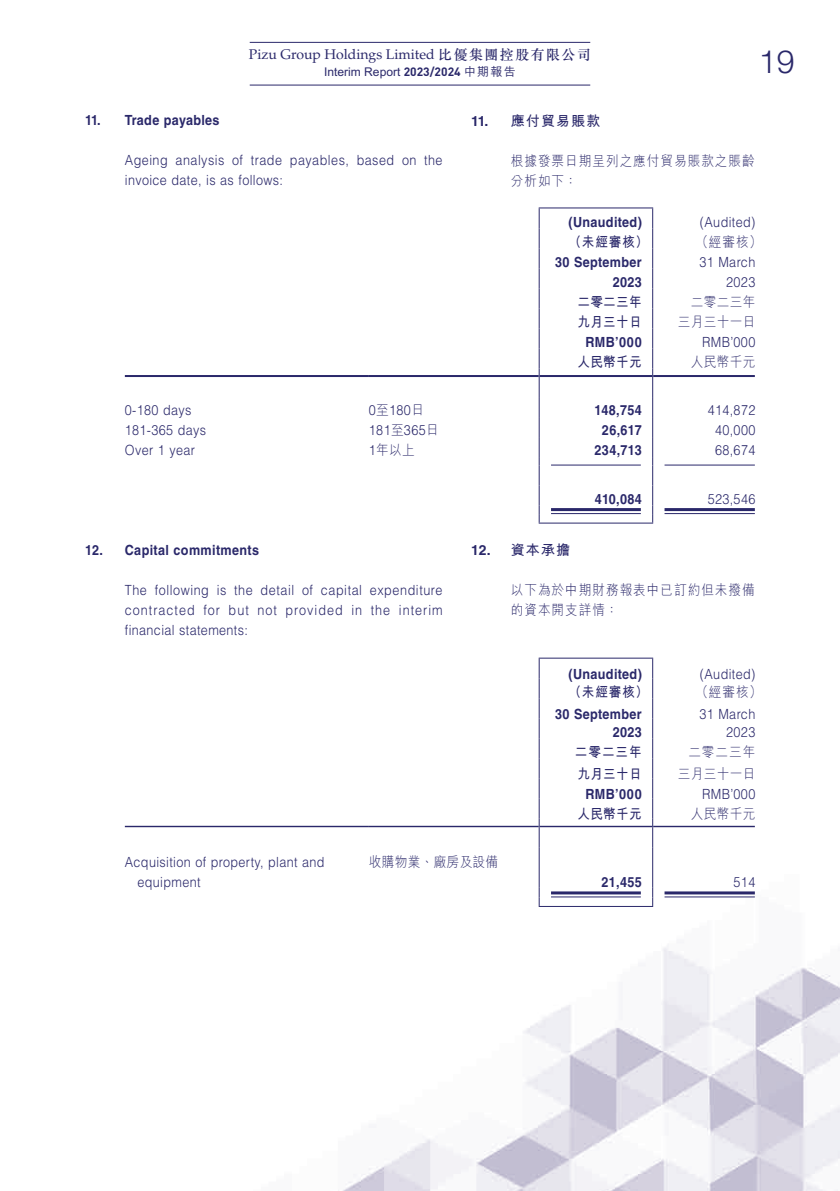
<style>
.page{position:relative;width:840px;height:1191px;background:#fff}
.page>*{position:absolute;margin:0;border:0;box-sizing:border-box;transform-origin:0 0}
.t1{font:300 32px "Helvetica Neue LT Std";color:#2a286a}
.t2{font:300 14px/20px "Helvetica LT Std";letter-spacing:.03em;color:#2a286a;scale:.9 1}
.t3{font:700 14px "Helvetica LT Std";letter-spacing:.03em;color:#2a286a;scale:.9 1}
.t4{font:300 14px/20px "M Hei HK";letter-spacing:.08em;color:#2a286a;scale:.9 1}
.t5{font:700 14px "M Hei HK";letter-spacing:.03em;color:#2a286a;scale:.9 1}
.t6{font:14px "Palatino LT Std";color:#2a286a}
.t7{font:700 14px "M Hei HK";letter-spacing:.03em;color:#2a286a}
.t8{font:300 14px "M Hei HK";letter-spacing:.03em;color:#2a286a;scale:.9 1}
.t9{font:500 12px "M Hei HK";color:#2a286a}
.s1{font-family:"M Sung HK";font-weight:500}
.s2{font-family:"DIN Pro";font-weight:700}
.s3{font-family:"Helvetica LT Std"}
.s4{font-family:"M Hei HK"}
</style>
<div class="page">
<img style="left:338px;top:854px;width:501px;height:337px">
<hr style="left:249px;top:85px;width:341px;height:1px;background:#2a286a">
<hr style="left:249px;top:42px;width:341px;height:1px;background:#2a286a">
<hr style="left:538px;top:207px;width:114px;height:1px;background:#2a286a">
<svg style="left:538px;top:208px;width:1px;height:314px"></svg>
<hr style="left:538px;top:522px;width:114px;height:1px;background:#2a286a">
<hr style="left:125px;top:375px;width:244px;height:2px;background:#2a286a">
<hr style="left:369px;top:375px;width:169px;height:2px;background:#2a286a">
<hr style="left:539px;top:375px;width:112px;height:2px;background:#2a286a">
<hr style="left:652px;top:375px;width:102px;height:2px;background:#2a286a">
<hr style="left:550px;top:464px;width:90px;height:1px;background:#2a286a">
<hr style="left:664px;top:464px;width:90px;height:1px;background:#2a286a">
<hr style="left:550px;top:508px;width:90px;height:3px;background:#2a286a">
<hr style="left:550px;top:513px;width:90px;height:1px;background:#2a286a">
<hr style="left:664px;top:508px;width:90px;height:3px;background:#2a286a">
<hr style="left:664px;top:513px;width:90px;height:1px;background:#2a286a">
<hr style="left:538px;top:657px;width:114px;height:1px;background:#2a286a">
<svg style="left:538px;top:658px;width:1px;height:189px"></svg>
<hr style="left:538px;top:847px;width:1px;height:40px;background:#2a286a">
<hr style="left:651px;top:847px;width:1px;height:40px;background:#2a286a">
<svg style="left:538px;top:887px;width:1px;height:19px"></svg>
<hr style="left:538px;top:906px;width:114px;height:1px;background:#2a286a">
<svg style="left:651px;top:887px;width:1px;height:19px"></svg>
<hr style="left:125px;top:825px;width:244px;height:2px;background:#2a286a">
<hr style="left:369px;top:825px;width:169px;height:2px;background:#2a286a">
<hr style="left:539px;top:825px;width:112px;height:2px;background:#2a286a">
<hr style="left:652px;top:825px;width:102px;height:2px;background:#2a286a">
<hr style="left:550px;top:891px;width:90px;height:3px;background:#2a286a">
<hr style="left:550px;top:896px;width:90px;height:1px;background:#2a286a">
<hr style="left:664px;top:891px;width:90px;height:3px;background:#2a286a">
<hr style="left:664px;top:896px;width:90px;height:1px;background:#2a286a">
<p class="t6" style="left:249px;top:46px;width:343px">Pizu Group Holdings Limited <span class="s1">比優集團控股有限公司</span></p>
<p class="t9" style="left:324px;top:63px;width:193px">Interim Report <span class="s2">2023/2024</span> 中期報告</p>
<h1 class="t1" style="left:758px;top:42px;width:37px">19</h1>
<p class="t3" style="left:85px;top:112px;width:151px">11. Trade payables</p>
<p class="t2" style="left:125px;top:150px;width:354px">Ageing analysis of trade payables, based on the invoice date, is as follows:</p>
<p class="t7" style="left:471px;top:111px;width:131px"><span class="s3">11.</span> 應付貿易賬款</p>
<p class="t4" style="left:510px;top:150px;width:272px">根據發票日期呈列之應付貿易賬款之賬齡分析如下：</p>
<p class="t3" style="left:568px;top:213px;width:83px">(Unaudited)</p>
<p class="t2" style="left:699px;top:212px;width:63px">(Audited)</p>
<p class="t5" style="left:568px;top:231px;width:90px">（未經審核）</p>
<p class="t4" style="left:695px;top:231px;width:74px">（經審核）</p>
<p class="t3" style="left:554px;top:253px;width:98px">30 September</p>
<p class="t2" style="left:699px;top:252px;width:64px">31 March</p>
<p class="t3" style="left:612px;top:273px;width:34px">2023</p>
<p class="t2" style="left:725px;top:272px;width:34px">2023</p>
<p class="t5" style="left:577px;top:291px;width:73px">二零二三年</p>
<p class="t4" style="left:690px;top:291px;width:73px">二零二三年</p>
<p class="t5" style="left:577px;top:311px;width:73px">九月三十日</p>
<p class="t4" style="left:677px;top:311px;width:87px">三月三十一日</p>
<p class="t3" style="left:585px;top:333px;width:64px">RMB’000</p>
<p class="t2" style="left:701px;top:332px;width:61px">RMB’000</p>
<p class="t5" style="left:577px;top:351px;width:73px">人民幣千元</p>
<p class="t4" style="left:690px;top:351px;width:73px">人民幣千元</p>
<p class="t2" style="left:125px;top:399px;width:75px">0-180 days</p>
<p class="t2" style="left:369px;top:400px;width:63px">0<span class="s4">至</span>180<span class="s4">日</span></p>
<p class="t3" style="left:594px;top:402px;width:54px">148,754</p>
<p class="t2" style="left:707px;top:400px;width:54px">414,872</p>
<p class="t2" style="left:125px;top:419px;width:92px">181-365 days</p>
<p class="t2" style="left:369px;top:420px;width:79px">181<span class="s4">至</span>365<span class="s4">日</span></p>
<p class="t3" style="left:601px;top:422px;width:46px">26,617</p>
<p class="t2" style="left:714px;top:420px;width:46px">40,000</p>
<p class="t2" style="left:125px;top:439px;width:79px">Over 1 year</p>
<p class="t4" style="left:369px;top:439px;width:52px"><span class="s3">1</span>年以上</p>
<p class="t3" style="left:594px;top:442px;width:54px">234,713</p>
<p class="t2" style="left:714px;top:440px;width:46px">68,674</p>
<p class="t3" style="left:594px;top:490px;width:54px">410,084</p>
<p class="t2" style="left:707px;top:489px;width:54px">523,546</p>
<p class="t3" style="left:85px;top:542px;width:195px">12. Capital commitments</p>
<p class="t2" style="left:125px;top:580px;width:354px;text-align:justify">The following is the detail of capital expenditure contracted for but not provided in the interim financial statements:</p>
<p class="t3" style="left:568px;top:665px;width:83px">(Unaudited)</p>
<p class="t2" style="left:699px;top:663px;width:63px">(Audited)</p>
<p class="t5" style="left:568px;top:681px;width:90px">（未經審核）</p>
<p class="t4" style="left:695px;top:681px;width:74px">（經審核）</p>
<p class="t3" style="left:554px;top:705px;width:98px">30 September</p>
<p class="t2" style="left:699px;top:703px;width:64px">31 March</p>
<p class="t3" style="left:612px;top:723px;width:34px">2023</p>
<p class="t2" style="left:725px;top:722px;width:34px">2023</p>
<p class="t5" style="left:574px;top:741px;width:76px">二零二三年</p>
<p class="t4" style="left:688px;top:741px;width:76px">二零二三年</p>
<p class="t5" style="left:577px;top:763px;width:73px">九月三十日</p>
<p class="t4" style="left:677px;top:763px;width:87px">三月三十一日</p>
<p class="t3" style="left:585px;top:785px;width:64px">RMB’000</p>
<p class="t2" style="left:701px;top:783px;width:61px">RMB’000</p>
<p class="t5" style="left:577px;top:803px;width:73px">人民幣千元</p>
<p class="t4" style="left:690px;top:803px;width:73px">人民幣千元</p>
<p class="t2" style="left:137px;top:852px;width:209px;text-indent:-13px">Acquisition of property, plant and equipment</p>
<p class="t8" style="left:369px;top:852px;width:145px">收購物業、廠房及設備</p>
<p class="t7" style="left:471px;top:540px;width:100px"><span class="s3">12.</span> 資本承擔</p>
<p class="t4" style="left:510px;top:580px;width:272px">以下為於中期財務報表中已訂約但未撥備的資本開支詳情：</p>
<p class="t3" style="left:601px;top:873px;width:46px">21,455</p>
<p class="t2" style="left:733px;top:872px;width:26px">514</p>
</div>
